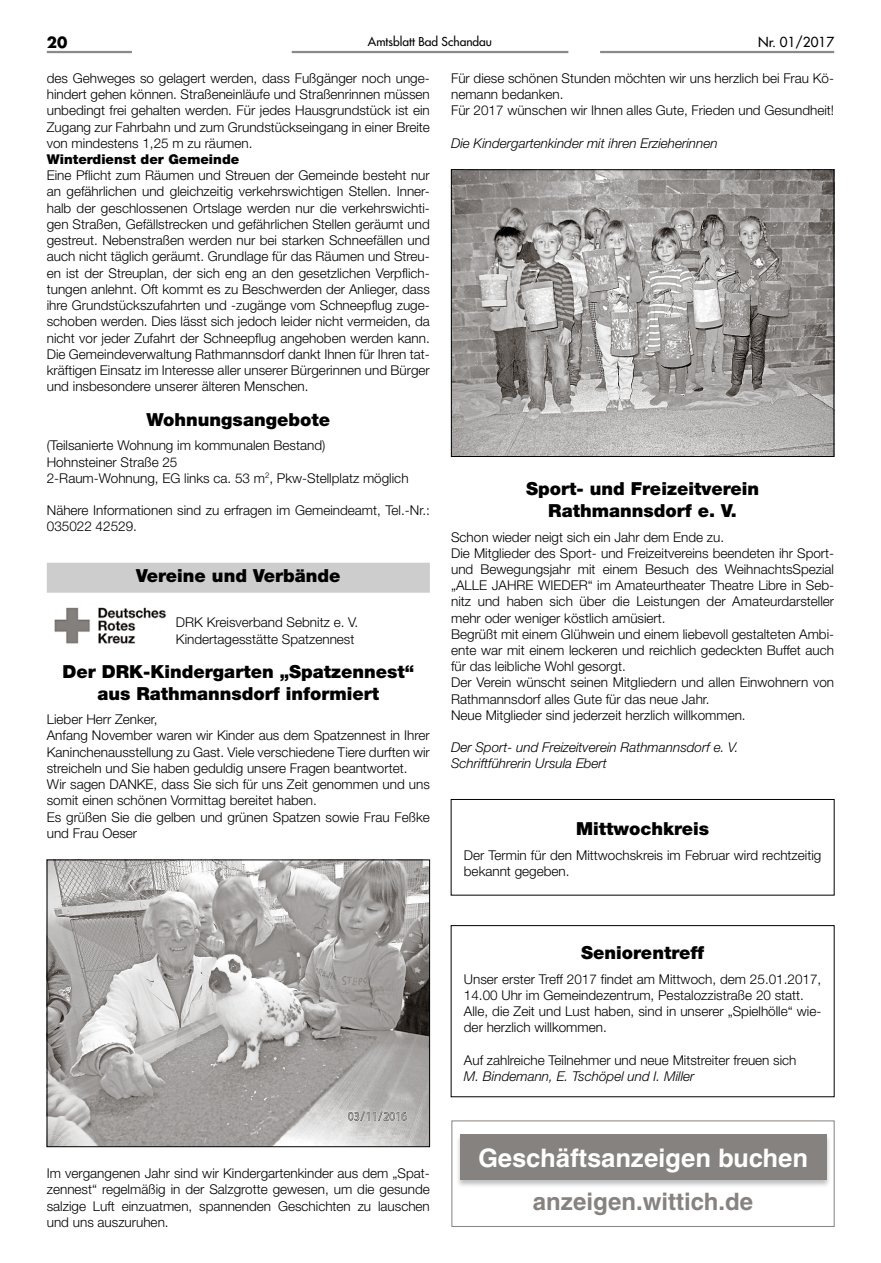
<style>
.page{position:relative;width:881px;height:1263px;background:#fff}
.page>*{position:absolute;margin:0;border:0;box-sizing:border-box;transform-origin:0 0}
.t1{font:700 25.5px "Helvetica LT";color:#fff}
.t2{font:700 24px "Helvetica LT";color:#85827f}
.t3{font:900 18px/21.6px "Helvetica Neue LT";color:#000;text-align:center}
.t4{font:700 15px "Futura LT";color:#000}
.t5{font:300 13.5px/16.2px "Helvetica Neue LT";color:#000}
.t6{font:italic 300 13.5px/16.2px "Helvetica Neue LT";color:#000}
.t7{font:900 13.5px "Helvetica Neue LT";color:#000}
.t8{font:13.5px "Futura LT";color:#000}
.t9{font:12px "Futura LT";color:#000}
</style>
<div class="page">
<hr style="left:291px;top:51px;width:277px;height:2px;background:#8c8986">
<hr style="left:47px;top:51px;width:85px;height:2px;background:#8c8986">
<hr style="left:600px;top:51px;width:233px;height:2px;background:#8c8986">
<div style="left:47px;top:563px;width:382px;height:30px;background:#cecdcd"></div>
<img style="left:54px;top:607px;width:112px;height:37px">
<img style="left:49px;top:862px;width:378px;height:283px">
<div style="left:47px;top:860px;width:382px;height:287px;border:1px solid #000"></div>
<img style="left:453px;top:171px;width:378px;height:284px">
<div style="left:451px;top:169px;width:382px;height:288px;border:1px solid #000"></div>
<div style="left:450px;top:799px;width:384px;height:96px;border:1px solid #000"></div>
<div style="left:450px;top:925px;width:384px;height:172px;border:1px solid #000"></div>
<div style="left:451px;top:1120px;width:383px;height:107px;border:1px solid #85827f"></div>
<div style="left:455px;top:1134px;width:376px;height:54px;background:#000;opacity:.26"></div>
<div style="left:460px;top:1134px;width:365px;height:45px;background:#85827f"></div>
<p class="t4" style="left:47px;top:33px;width:22px">20</p>
<p class="t9" style="left:368px;top:33px;width:126px">Amtsblatt Bad Schandau</p>
<p class="t8" style="left:757px;top:33px;width:78px">Nr. 01/2017</p>
<p class="t5" style="left:47px;top:70px;width:384px;text-align:justify">des Gehweges so gelagert werden, dass Fußgänger noch unge&shy;hindert gehen können. Straßeneinläufe und Straßenrinnen müssen unbedingt frei gehalten werden. Für jedes Hausgrundstück ist ein Zugang zur Fahrbahn und zum Grundstückseingang in einer Breite von mindestens 1,25 m zu räumen.</p>
<p class="t7" style="left:47px;top:151px;width:194px">Winterdienst der Gemeinde</p>
<p class="t5" style="left:47px;top:167px;width:384px;text-align:justify">Eine Pflicht zum Räumen und Streuen der Gemeinde besteht nur an gefährlichen und gleichzeitig verkehrswichtigen Stellen. Inner&shy;halb der geschlossenen Ortslage werden nur die verkehrswichti&shy;gen Straßen, Gefällstrecken und gefährlichen Stellen geräumt und gestreut. Nebenstraßen werden nur bei starken Schneefällen und auch nicht täglich geräumt. Grundlage für das Räumen und Streu&shy;en ist der Streuplan, der sich eng an den gesetzlichen Verpflich&shy;tungen anlehnt. Oft kommt es zu Beschwerden der Anlieger, dass ihre Grundstückszufahrten und -zugänge vom Schneepflug zuge&shy;schoben werden. Dies lässt sich jedoch leider nicht vermeiden, da nicht vor jeder Zufahrt der Schneepflug angehoben werden kann.<br>Die Gemeindeverwaltung Rathmannsdorf dankt Ihnen für Ihren tat&shy;kräftigen Einsatz im Interesse aller unserer Bürgerinnen und Bürger und insbesondere unserer älteren Menschen.</p>
<h3 class="t3" style="left:146px;top:408px;width:185px">Wohnungsangebote</h3>
<p class="t5" style="left:47px;top:437px;width:363px">(Teilsanierte Wohnung im kommunalen Bestand)<br>Hohnsteiner Straße 25<br>2-Raum-Wohnung, EG links ca. 53 m<sup>2</sup>, Pkw-Stellplatz möglich</p>
<p class="t5" style="left:47px;top:502px;width:384px">Nähere Informationen sind zu erfragen im Gemeindeamt, Tel.-Nr.:<br>035022 42529.</p>
<h3 class="t3" style="left:136px;top:565px;width:206px">Vereine und Verbände</h3>
<p class="t5" style="left:176px;top:614px;width:184px">DRK Kreisverband Sebnitz e. V.<br>Kindertagesstätte Spatzennest</p>
<h3 class="t3" style="left:62px;top:661px;width:353px">Der DRK-Kindergarten „Spatzennest“ aus Rathmannsdorf informiert</h3>
<p class="t5" style="left:47px;top:711px;width:384px">Lieber Herr Zenker,<br>Anfang November waren wir Kinder aus dem Spatzennest in Ihrer Kaninchenausstellung zu Gast. Viele verschiedene Tiere durften wir streicheln und Sie haben geduldig unsere Fragen beantwortet.<br>Wir sagen DANKE, dass Sie sich für uns Zeit genommen und uns somit einen schönen Vormittag bereitet haben.<br>Es grüßen Sie die gelben und grünen Spatzen sowie Frau Feßke und Frau Oeser</p>
<p class="t5" style="left:451px;top:70px;width:384px">Für diese schönen Stunden möchten wir uns herzlich bei Frau Kö&shy;nemann bedanken.<br>Für 2017 wünschen wir Ihnen alles Gute, Frieden und Gesundheit!</p>
<p class="t6" style="left:451px;top:135px;width:268px">Die Kindergartenkinder mit ihren Erzieherinnen</p>
<h3 class="t3" style="left:526px;top:478px;width:234px">Sport- und Freizeitverein<br>Rathmannsdorf e. V.</h3>
<p class="t5" style="left:451px;top:528px;width:384px">Schon wieder neigt sich ein Jahr dem Ende zu.<br>Die Mitglieder des Sport- und Freizeitvereins beendeten ihr Sport&shy;und Bewegungsjahr mit einem Besuch des WeihnachtsSpezial „ALLE JAHRE WIEDER“ im Amateurtheater Theatre Libre in Seb&shy;nitz und haben sich über die Leistungen der Amateurdarsteller mehr oder weniger köstlich amüsiert.<br>Begrüßt mit einem Glühwein und einem liebevoll gestalteten Ambi&shy;ente war mit einem leckeren und reichlich gedeckten Buffet auch für das leibliche Wohl gesorgt.<br>Der Verein wünscht seinen Mitgliedern und allen Einwohnern von Rathmannsdorf alles Gute für das neue Jahr.<br>Neue Mitglieder sind jederzeit herzlich willkommen.</p>
<p class="t6" style="left:451px;top:739px;width:289px">Der Sport- und Freizeitverein Rathmannsdorf e. V.<br>Schriftführerin Ursula Ebert</p>
<h3 class="t3" style="left:576px;top:818px;width:134px">Mittwochkreis</h3>
<p class="t5" style="left:463px;top:847px;width:359px">Der Termin für den Mittwochskreis im Februar wird rechtzeitig bekannt gegeben.</p>
<p class="t5" style="left:47px;top:1165px;width:384px;text-align:justify">Im vergangenen Jahr sind wir Kindergartenkinder aus dem „Spat&shy;zennest“ regelmäßig in der Salzgrotte gewesen, um die gesunde salzige Luft einzuatmen, spannenden Geschichten zu lauschen und uns auszuruhen.</p>
<h3 class="t3" style="left:581px;top:942px;width:124px">Seniorentreff</h3>
<p class="t5" style="left:463px;top:970px;width:359px">Unser erster Treff 2017 findet am Mittwoch, dem 25.01.2017, 14.00 Uhr im Gemeindezentrum, Pestalozzistraße 20 statt.<br>Alle, die Zeit und Lust haben, sind in unserer „Spielhölle“ wie&shy;der herzlich willkommen.</p>
<p class="t5" style="left:463px;top:1051px;width:334px">Auf zahlreiche Teilnehmer und neue Mitstreiter freuen sich</p>
<p class="t6" style="left:463px;top:1068px;width:232px">M. Bindemann, E. Tschöpel und I. Miller</p>
<h1 class="t1" style="left:478px;top:1142px;width:332px">Geschäftsanzeigen buchen</h1>
<h2 class="t2" style="left:532px;top:1187px;width:222px">anzeigen.wittich.de</h2>
</div>
